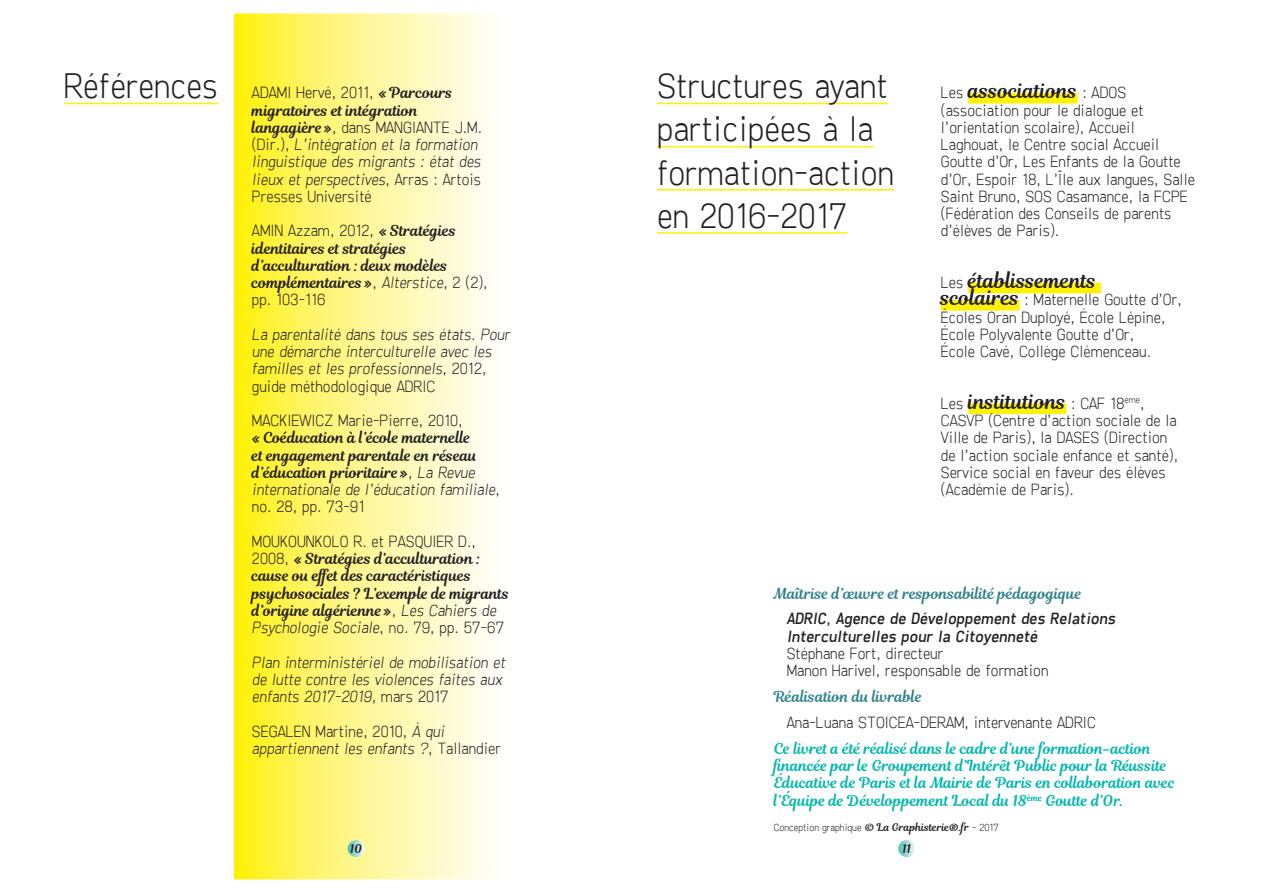
<style>
.page{position:relative;width:1263px;height:893px;background:#fff}
.page>*{position:absolute;margin:0;border:0;box-sizing:border-box;transform-origin:0 0}
.t1{font:300 36px/43.2px "Freeroad";color:#231f20}
.t2{font:20.25px "Magnolia Script";color:#231f20}
.t3{font:300 16.5px/17.2px "Freeroad";color:#231f20}
.t4{font:italic 300 16.5px/17.2px "Freeroad";color:#231f20}
.t5{font:italic 16.5px/17.2px "Freeroad";color:#231f20}
.t6{font:15px/17.2px "Magnolia Script";color:#231f20}
.t7{font:15px/17.2px "Magnolia Script";color:#00b7ae}
.t8{font:15px "Magnolia Script";color:#30838b}
.t9{font:12px "Magnolia Script";color:#231f20}
.t10{font:300 10.5px "Freeroad";color:#231f20}
.s1{font-family:"Freeroad";font-weight:300;font-size:16.5px}
.s2{font-family:"Magnolia Script";font-weight:400;font-size:20.25px}
.s3{font-family:"Magnolia Script";font-weight:400;font-size:15px}
.s4{font-family:"Magnolia Script";font-weight:400;font-style:normal;font-size:15px}
.s5{font-style:normal}
.s6{font-family:"Freeroad";font-weight:300;font-style:italic;font-size:16.5px}
.s7{font-style:italic}
.s8{font-family:"Magnolia Script";font-weight:400}
</style>
<div class="page">
<svg style="left:235px;top:15px;width:256px;height:863px"></svg>
<hr style="left:64px;top:103px;width:154px;height:1px;background:#fff101">
<hr style="left:657px;top:103px;width:231px;height:1px;background:#fff101">
<hr style="left:657px;top:146px;width:216px;height:1px;background:#fff101">
<hr style="left:657px;top:189px;width:237px;height:2px;background:#fff101">
<hr style="left:657px;top:232px;width:190px;height:2px;background:#fff101">
<div style="left:968px;top:93px;width:109px;height:11px;background:#fff101"></div>
<div style="left:968px;top:283px;width:133px;height:10px;background:#fff101"></div>
<div style="left:941px;top:300px;width:78px;height:11px;background:#fff101"></div>
<div style="left:968px;top:404px;width:98px;height:10px;background:#fff101"></div>
<svg style="left:898px;top:840px;width:17px;height:17px"></svg>
<svg style="left:348px;top:840px;width:17px;height:17px"></svg>
<h1 class="t1" style="left:64px;top:64px;width:156px">Références</h1>
<h1 class="t1" style="left:657px;top:64px;width:239px">Structures ayant participées à la formation-action en 2016-2017</h1>
<p class="t2" style="left:941px;top:76px;width:187px"><span class="s1">Les</span> associations <span class="s1">: ADOS</span></p>
<p class="t3" style="left:941px;top:101px;width:256px">(association pour le dialogue et l’orientation scolaire), Accueil Laghouat, le Centre social Accueil Goutte d’Or, Les Enfants de la Goutte d’Or, Espoir 18, L’Île aux langues, Salle Saint Bruno, SOS Casamance, la FCPE (Fédération des Conseils de parents d’élèves de Paris).</p>
<p class="t2" style="left:941px;top:266px;width:157px"><span class="s1">Les</span> établissements</p>
<p class="t3" style="left:941px;top:291px;width:242px"><span class="s2">scolaires</span> : Maternelle Goutte d’Or, Écoles Oran Duployé, École Lépine, École Polyvalente Goutte d’Or,<br>École Cavé, Collège Clémenceau.</p>
<p class="t2" style="left:941px;top:387px;width:205px"><span class="s1">Les</span> institutions <span class="s1">: CAF 18</span><sup>ème</sup><span class="s1">,</span></p>
<p class="t3" style="left:941px;top:411px;width:239px">CASVP (Centre d’action sociale de la Ville de Paris), la DASES (Direction de l’action sociale enfance et santé), Service social en faveur des élèves (Académie de Paris).</p>
<p class="t3" style="left:252px;top:84px;width:202px">ADAMI Hervé, 2011, <span class="s3">«Parcours</span></p>
<p class="t6" style="left:252px;top:101px;width:168px">migratoires et intégration</p>
<p class="t4" style="left:252px;top:118px;width:232px"><span class="s4">langagière»</span><span class="s5">, dans MANGIANTE J.M. (Dir.),</span> L’intégration et la formation linguistique des migrants : état des lieux et perspectives<span class="s5">, Arras : Artois Presses Université</span></p>
<p class="t3" style="left:252px;top:222px;width:206px">AMIN Azzam, 2012, <span class="s3">«Stratégies</span></p>
<p class="t6" style="left:252px;top:239px;width:237px">identitaires et stratégies d’acculturation : deux modèles complémentaires»<span class="s1">,</span> <span class="s6">Alterstice</span><span class="s1">, 2 (2),</span></p>
<p class="t3" style="left:252px;top:291px;width:75px">pp. 103-116</p>
<p class="t4" style="left:252px;top:325px;width:260px">La parentalité dans tous ses états. Pour une démarche interculturelle avec les familles et les professionnels<span class="s5">, 2012, guide méthodologique ADRIC</span></p>
<p class="t3" style="left:252px;top:411px;width:212px">MACKIEWICZ Marie-Pierre, 2010,</p>
<p class="t6" style="left:252px;top:429px;width:226px">«Coéducation à l’école maternelle et engagement parentale en réseau d’éducation prioritaire»<span class="s1">,</span> <span class="s6">La Revue</span></p>
<p class="t4" style="left:252px;top:480px;width:249px">internationale de l’éducation familiale<span class="s5">, no. 28, pp. 73-91</span></p>
<p class="t3" style="left:252px;top:532px;width:225px">MOUKOUNKOLO R. et PASQUIER D.,</p>
<p class="t6" style="left:252px;top:550px;width:259px"><span class="s1">2008,</span> «Stratégies d’acculturation : cause ou effet des caractéristiques psychosociales ? L’exemple de migrants d’origine algérienne»<span class="s1">,</span> <span class="s6">Les Cahiers de</span></p>
<p class="t4" style="left:252px;top:610px;width:255px;line-height:34.5px">Psychologie Sociale<span class="s5">, no. 79, pp. 57-67<br></span>Plan interministériel de mobilisation et</p>
<p class="t4" style="left:252px;top:670px;width:252px">de lutte contre les violences faites aux enfants 2017-2019<span class="s5">, mars 2017</span></p>
<p class="t3" style="left:252px;top:722px;width:251px">SEGALEN Martine, 2010, <span class="s7">À qui appartiennent les enfants ?</span>, Tallandier</p>
<p class="t8" style="left:774px;top:582px;width:309px">Maîtrise d’œuvre et responsabilité pédagogique</p>
<p class="t5" style="left:787px;top:610px;width:330px">ADRIC, Agence de Développement des Relations<br>Interculturelles pour la Citoyenneté</p>
<p class="t3" style="left:787px;top:644px;width:263px">Stéphane Fort, directeur<br>Manon Harivel, responsable de formation</p>
<p class="t8" style="left:774px;top:686px;width:150px">Réalisation du livrable</p>
<p class="t3" style="left:787px;top:713px;width:311px">Ana-Luana STOICEA-DERAM, intervenante ADRIC</p>
<p class="t7" style="left:774px;top:740px;width:403px">Ce livret a été réalisé dans le cadre d’une formation-action financée par le Groupement d’Intérêt Public pour la Réussite Éducative de Paris et la Mairie de Paris en collaboration avec l’Équipe de Développement Local du 18<sup>ème</sup> Goutte d’Or.</p>
<p class="t10" style="left:774px;top:822px;width:226px">Conception graphique <span class="s8">© La Graphisterie®.fr</span> - 2017</p>
<p class="t9" style="left:350px;top:840px;width:13px">10</p>
<p class="t9" style="left:902px;top:840px;width:10px">11</p>
</div>
